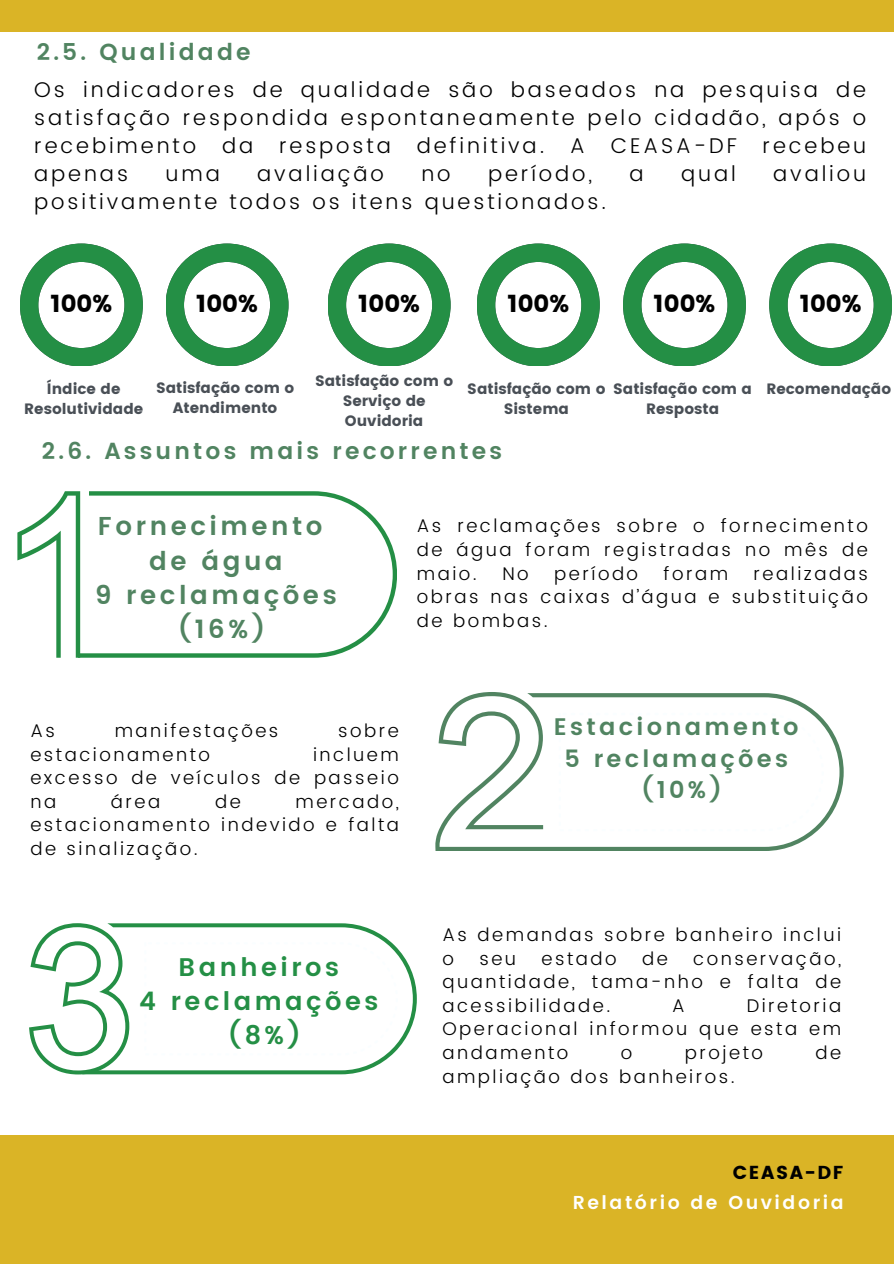
<style>
.page{position:relative;width:894px;height:1264px;background:#fff}
.page>*{position:absolute;margin:0;border:0;box-sizing:border-box;transform-origin:0 0}
.t1{font:600 25.8px/34.2px "Poppins";letter-spacing:.135em;color:#518461;text-align:center}
.t2{font:600 25.5px/33.8px "Poppins";letter-spacing:.135em;color:#248f45;text-align:center}
.t3{font:24.3px "Poppins";color:#000}
.t4{font:600 23.85px/31.7px "Poppins";letter-spacing:.135em;color:#518461;text-align:center}
.t5{font:600 23.25px "Poppins";letter-spacing:.135em;color:#518461}
.t6{font:300 21.3px/28.2px "Poppins";letter-spacing:.135em;color:#000;text-align:justify}
.t7{font:600 18.75px "Poppins";letter-spacing:.135em;color:#fff}
.t8{font:18.75px "Poppins";letter-spacing:.09em;color:#000}
.t9{font:300 18.3px/23.7px "Poppins";letter-spacing:.135em;color:#000;text-align:justify}
.t10{font:15px/20.2px "Poppins";color:#494f56;text-align:center}
</style>
<div class="page">
<div style="left:0;top:1134px;width:893px;height:129px;background:#dab426"></div>
<svg style="left:328px;top:243px;width:122px;height:123px"></svg>
<svg style="left:166px;top:243px;width:122px;height:123px"></svg>
<svg style="left:20px;top:243px;width:123px;height:123px"></svg>
<svg style="left:477px;top:243px;width:122px;height:123px"></svg>
<svg style="left:623px;top:243px;width:122px;height:123px"></svg>
<svg style="left:769px;top:243px;width:122px;height:123px"></svg>
<div style="left:0;top:0;width:893px;height:32px;background:#dab426"></div>
<svg style="left:80px;top:491px;width:316px;height:166px"></svg>
<svg style="left:89px;top:504px;width:295px;height:140px"></svg>
<svg style="left:17px;top:491px;width:63px;height:166px"></svg>
<svg style="left:435px;top:692px;width:408px;height:158px"></svg>
<svg style="left:551px;top:705px;width:279px;height:133px"></svg>
<svg style="left:129px;top:923px;width:287px;height:150px"></svg>
<svg style="left:137px;top:935px;width:268px;height:127px"></svg>
<svg style="left:29px;top:923px;width:100px;height:150px"></svg>
<h6 class="t5" style="left:37px;top:39px;width:215px">2.5. Qualidade</h6>
<p class="t6" style="left:34px;top:75px;width:833px">Os indicadores de qualidade são baseados na pesquisa de satisfação respondida espontaneamente pelo cidadão, após o recebimento da resposta definitiva. A CEASA-DF recebeu apenas</p>
<p class="t6" style="left:165px;top:159px;width:56px">uma</p>
<p class="t6" style="left:257px;top:159px;width:128px">avaliação</p>
<p class="t6" style="left:421px;top:159px;width:31px">no</p>
<p class="t6" style="left:488px;top:159px;width:106px">período,</p>
<p class="t6" style="left:629px;top:159px;width:16px">a</p>
<p class="t6" style="left:681px;top:159px;width:56px">qual</p>
<p class="t6" style="left:773px;top:159px;width:94px">avaliou</p>
<p class="t6" style="left:34px;top:188px;width:573px">positivamente todos os itens questionados.</p>
<h3 class="t3" style="left:51px;top:289px;width:63px">100%</h3>
<h3 class="t3" style="left:196px;top:289px;width:63px">100%</h3>
<h3 class="t3" style="left:358px;top:289px;width:63px">100%</h3>
<h3 class="t3" style="left:507px;top:289px;width:63px">100%</h3>
<h3 class="t3" style="left:653px;top:289px;width:63px">100%</h3>
<h3 class="t3" style="left:799px;top:289px;width:63px">100%</h3>
<p class="t10" style="left:24px;top:378px;width:121px">Índice de<br>Resolutividade</p>
<p class="t10" style="left:315px;top:370px;width:140px">Satisfação com o<br>Serviço de<br>Ouvidoria</p>
<p class="t10" style="left:156px;top:377px;width:140px">Satisfação com o<br>Atendimento</p>
<h2 class="t10" style="left:467px;top:378px;width:140px">Satisfação com o<br>Sistema</h2>
<p class="t10" style="left:613px;top:378px;width:140px">Satisfação com a<br>Resposta</p>
<h1 class="t10" style="left:766px;top:378px;width:126px">Recomendação</h1>
<h6 class="t5" style="left:42px;top:437px;width:461px">2.6. Assuntos mais recorrentes</h6>
<h2 class="t1" style="left:95px;top:509px;width:243px">Fornecimento de água<br>9 reclamações (16%)</h2>
<p class="t9" style="left:417px;top:514px;width:452px">As reclamações sobre o fornecimento de água foram registradas no mês de maio.</p>
<p class="t9" style="left:502px;top:561px;width:28px">No</p>
<p class="t9" style="left:554px;top:561px;width:85px">período</p>
<p class="t9" style="left:663px;top:561px;width:66px">foram</p>
<p class="t9" style="left:417px;top:561px;width:452px;text-indent:336px">realizadas obras nas caixas d’água e substituição de bombas.</p>
<h1 class="t9" style="left:30px;top:718px;width:26px">As</h1>
<h1 class="t9" style="left:115px;top:718px;width:165px">manifestações</h1>
<h1 class="t9" style="left:338px;top:718px;width:62px">sobre</h1>
<h1 class="t9" style="left:30px;top:742px;width:181px">estacionamento</h1>
<h1 class="t9" style="left:30px;top:742px;width:370px;text-indent:282px">incluem excesso de veículos de passeio na</h1>
<h1 class="t9" style="left:111px;top:789px;width:51px">área</h1>
<h1 class="t9" style="left:215px;top:789px;width:27px">de</h1>
<h1 class="t9" style="left:30px;top:789px;width:370px;text-indent:265px">mercado, estacionamento indevido e falta de sinalização.</h1>
<p class="t2" style="left:139px;top:950px;width:240px">Banheiros<br>4 reclamações (8%)</p>
<h3 class="t4" style="left:554px;top:710px;width:246px">Estacionamento<br>5 reclamações (10%)</h3>
<h1 class="t9" style="left:442px;top:922px;width:400px">As demandas sobre banheiro inclui o</h1>
<h1 class="t9" style="left:479px;top:946px;width:38px">seu</h1>
<h1 class="t9" style="left:541px;top:946px;width:76px">estado</h1>
<h1 class="t9" style="left:642px;top:946px;width:27px">de</h1>
<h1 class="t9" style="left:442px;top:946px;width:400px;text-indent:251px">conservação, quantidade, tama-nho e falta de acessibilidade.</h1>
<h1 class="t9" style="left:442px;top:993px;width:400px;text-indent:304px">Diretoria Operacional informou que esta em andamento</h1>
<h1 class="t9" style="left:672px;top:993px;width:14px">A</h1>
<h1 class="t9" style="left:620px;top:1040px;width:13px">o</h1>
<h1 class="t9" style="left:684px;top:1040px;width:79px">projeto</h1>
<h1 class="t9" style="left:815px;top:1040px;width:27px">de</h1>
<h1 class="t9" style="left:442px;top:1064px;width:294px">ampliação dos banheiros.</h1>
<p class="t8" style="left:732px;top:1161px;width:112px">CEASA-DF</p>
<p class="t7" style="left:572px;top:1191px;width:272px">Relatório de Ouvidoria</p>
</div>
